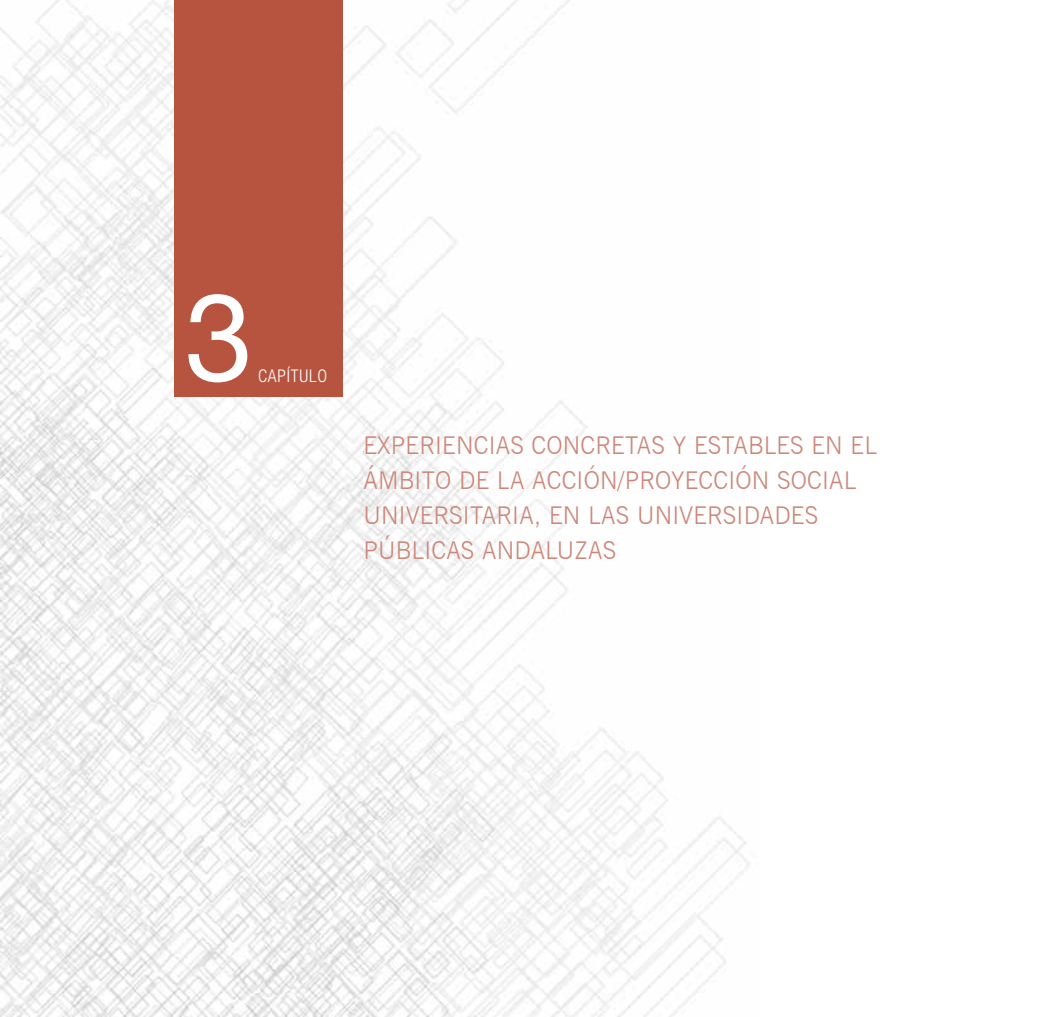
<style>
.page{position:relative;width:1042px;height:1017px;background:#fff}
.page>*{position:absolute;margin:0;border:0;box-sizing:border-box;transform-origin:0 0}
.t1{font:122.5px "Helvetica Neue";color:#fff}
.t2{font:300 24.5px/35px "News Gothic BT";letter-spacing:.01em;color:#cc8779}
.t3{font:300 condensed 17.5px "Helvetica Neue";letter-spacing:.05em;color:#fff}
</style>
<div class="page">
<img style="left:0;top:0;width:750px;height:1017px">
<div style="left:174px;top:0;width:168px;height:397px;background:#b6543f"></div>
<h1 class="t1" style="left:185px;top:264px;width:70px">3</h1>
<p class="t3" style="left:258px;top:366px;width:71px">CAPÍTULO</p>
<p class="t2" style="left:363px;top:428px;width:515px">EXPERIENCIAS CONCRETAS Y ESTABLES EN EL ÁM BITO DE LA ACCIÓN/PROYECCIÓN SOCIAL UNIVERSITARIA, EN LAS U NIVERSIDADES PÚBLICAS ANDALUZAS</p>
</div>
